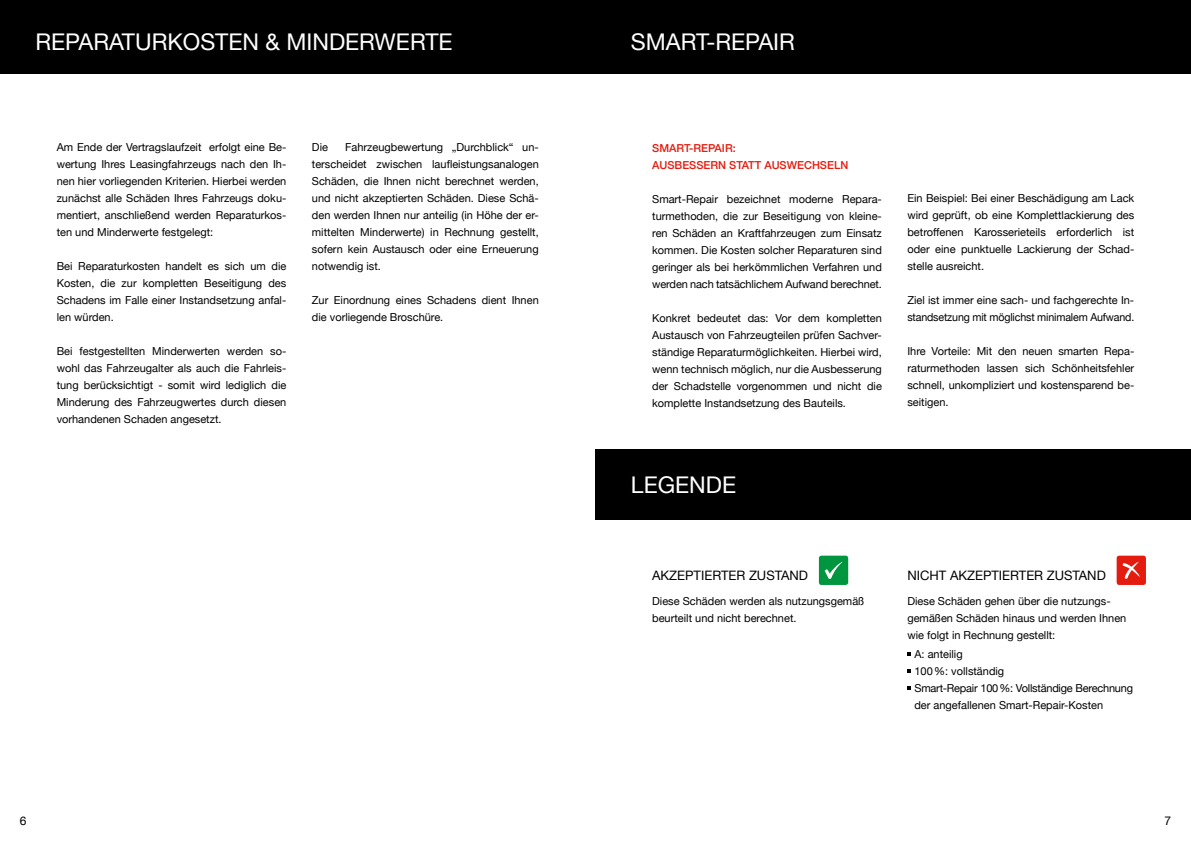
<style>
.page{position:relative;width:1191px;height:842px;background:#fff}
.page>*{position:absolute;margin:0;border:0;box-sizing:border-box;transform-origin:0 0}
.t1{font:23px "Helvetica Neue";color:#fff}
.t2{font:13px "Helvetica Neue";color:#000}
.t3{font:12px "Helvetica Neue";color:#000}
.t4{font:11px/17px "Helvetica Neue";color:#000;text-align:justify}
.t5{font:500 11px/17px "Helvetica Neue";color:#e41c0f}
</style>
<div class="page">
<div style="left:0;top:0;width:1191px;height:73px;background:#000"></div>
<div style="left:595px;top:449px;width:596px;height:70px;background:#000"></div>
<div style="left:819px;top:556px;width:29px;height:29px;background:#00963f;border-radius:3px"></div>
<svg style="left:824px;top:562px;width:18px;height:17px"></svg>
<svg style="left:907px;top:652px;width:4px;height:4px"></svg>
<svg style="left:907px;top:669px;width:4px;height:4px"></svg>
<svg style="left:907px;top:686px;width:4px;height:4px"></svg>
<div style="left:1116px;top:556px;width:30px;height:29px;background:#e41c0f;border-radius:3px"></div>
<svg style="left:1122px;top:562px;width:17px;height:17px"></svg>
<h1 class="t1" style="left:35px;top:25px;width:419px">REPARATURKOSTEN &amp; MINDERWERTE</h1>
<p class="t4" style="left:57px;top:140px;width:231px">Am Ende der Vertragslaufzeit erfolgt eine Be&shy;wertung Ihres Leasingfahrzeugs nach den Ih&shy;nen hier vorliegenden Kriterien. Hierbei werden zunächst alle Schäden Ihres Fahrzeugs doku&shy;mentiert, anschließend werden Reparaturkos&shy;ten und Minderwerte festgelegt:</p>
<p class="t4" style="left:57px;top:259px;width:231px">Bei Reparaturkosten handelt es sich um die Kosten, die zur kompletten Beseitigung des Schadens im Falle einer Instandsetzung anfal&shy;len würden.</p>
<p class="t4" style="left:57px;top:344px;width:231px">Bei festgestellten Minderwerten werden so&shy;wohl das Fahrzeugalter als auch die Fahrleis&shy;tung berücksichtigt - somit wird lediglich die Minderung des Fahrzeugwertes durch diesen vorhandenen Schaden angesetzt.</p>
<p class="t4" style="left:312px;top:140px;width:228px;text-indent:33px">Fahrzeugbewertung „Durchblick“ un&shy;terscheidet zwischen laufleistungsanalogen Schäden, die Ihnen nicht berechnet werden, und nicht akzeptierten Schäden. Diese Schä&shy;den werden Ihnen nur anteilig (in Höhe der er&shy;mittelten Minderwerte) in Rechnung gestellt, sofern kein Austausch oder eine Erneuerung notwendig ist.</p>
<p class="t4" style="left:312px;top:292px;width:228px">Zur Einordnung eines Schadens dient Ihnen die vorliegende Broschüre.</p>
<p class="t4" style="left:312px;top:140px;width:18px">Die</p>
<h1 class="t1" style="left:631px;top:25px;width:165px">SMART-REPAIR</h1>
<p class="t5" style="left:652px;top:138px;width:197px">SMART-REPAIR:<br>AUSBESSERN STATT AUSWECHSELN</p>
<p class="t4" style="left:652px;top:191px;width:231px">Smart-Repair bezeichnet moderne Repara&shy;turmethoden, die zur Beseitigung von kleine&shy;ren Schäden an Kraftfahrzeugen zum Einsatz kommen. Die Kosten solcher Reparaturen sind geringer als bei herkömmlichen Verfahren und werden nach tatsächlichem Aufwand berechnet.</p>
<p class="t4" style="left:652px;top:310px;width:231px">Konkret bedeutet das: Vor dem kompletten Austausch von Fahrzeugteilen prüfen Sachver&shy;ständige Reparaturmöglichkeiten. Hierbei wird, wenn technisch möglich, nur die Ausbesserung der Schadstelle vorgenommen und nicht die komplette Instandsetzung des Bauteils.</p>
<p class="t4" style="left:907px;top:191px;width:228px">Ein Beispiel: Bei einer Beschädigung am Lack wird geprüft, ob eine Komplettlackierung des betroffenen Karosserieteils erforderlich ist oder eine punktuelle Lackierung der Schad&shy;stelle ausreicht.</p>
<p class="t4" style="left:907px;top:292px;width:228px">Ziel ist immer eine sach- und fachgerechte In&shy;standsetzung mit möglichst minimalem Aufwand.</p>
<p class="t4" style="left:907px;top:344px;width:228px">Ihre Vorteile: Mit den neuen smarten Repa&shy;raturmethoden lassen sich Schönheitsfehler schnell, unkompliziert und kostensparend be&shy;seitigen.</p>
<h1 class="t1" style="left:631px;top:469px;width:107px">LEGENDE</h1>
<p class="t2" style="left:652px;top:566px;width:157px">AKZEPTIERTER ZUSTAND</p>
<p class="t4" style="left:652px;top:593px;width:214px">Diese Schäden werden als nutzungsgemäß beurteilt und nicht berechnet.</p>
<p class="t2" style="left:907px;top:566px;width:200px">NICHT AKZEPTIERTER ZUSTAND</p>
<p class="t4" style="left:907px;top:593px;width:220px;text-align:left">Diese Schäden gehen über die nutzungs&shy;gemäßen Schäden hinaus und werden Ihnen wie folgt in Rechnung gestellt:</p>
<p class="t4" style="left:914px;top:646px;width:220px;text-align:left">A: anteilig<br>100%: vollständig<br>Smart-Repair 100%: Vollständige Berechnung der angefallenen Smart-Repair-Kosten</p>
<p class="t3" style="left:20px;top:812px;width:8px">6</p>
<p class="t3" style="left:1164px;top:812px;width:8px">7</p>
</div>
